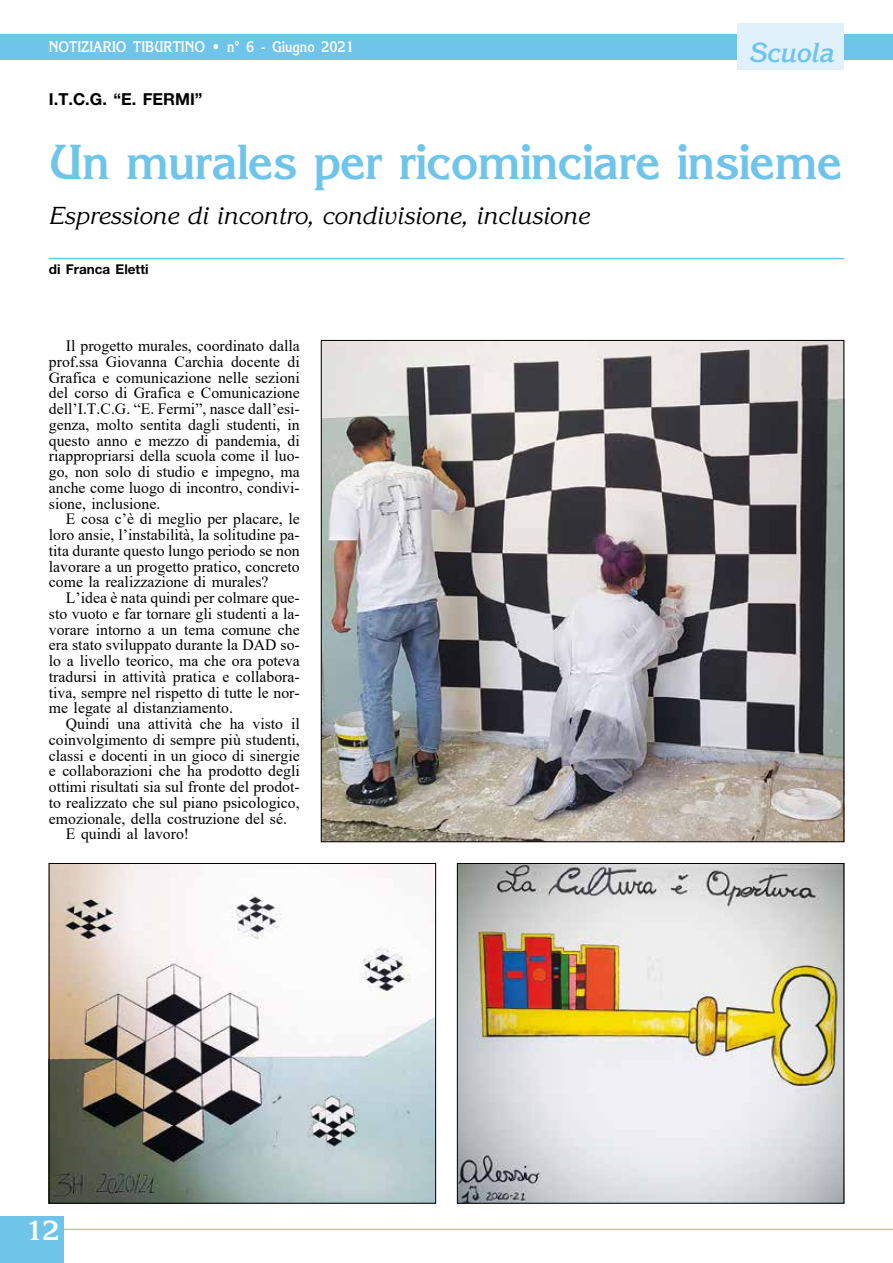
<style>
.page{position:relative;width:893px;height:1263px;background:#fff}
.page>*{position:absolute;margin:0;border:0;box-sizing:border-box;transform-origin:0 0}
.t1{font:700 48px "Korinna Std";letter-spacing:-.03em;color:#6fc4e9}
.t2{font:italic 700 27px "Korinna Std";letter-spacing:-.03em;color:#6fc4e9}
.t3{font:700 27px "Korinna Std";color:#fff}
.t4{font:italic 24px "Korinna Std";color:#000}
.t5{font:700 16.5px "Helvetica Neue LT Std";color:#000}
.t6{font:15.75px/15.8px "Times New Roman";color:#000;text-align:justify}
.t7{font:700 15px "Korinna Std";color:#fff;scale:.85 1}
.t8{font:700 13.5px "Helvetica Neue LT Std";color:#000}
</style>
<div class="page">
<hr style="left:51px;top:1229px;width:842px;height:1px;background:#6fc4e9">
<div style="left:0;top:1216px;width:64px;height:47px;background:#6fc4e9"></div>
<div style="left:0;top:34px;width:893px;height:26px;background:#6fc4e9"></div>
<div style="left:738px;top:23px;width:106px;height:47px;background:#e1f1fb"></div>
<hr style="left:49px;top:258px;width:795px;height:1px;background:#6fc4e9">
<img style="left:323px;top:342px;width:519px;height:498px">
<img style="left:51px;top:865px;width:383px;height:336px">
<div style="left:49px;top:863px;width:387px;height:340px;border:1px solid #000"></div>
<img style="left:459px;top:865px;width:383px;height:336px">
<div style="left:457px;top:863px;width:387px;height:340px;border:1px solid #000"></div>
<p class="t7" style="left:49px;top:37px;width:360px">NOTIZIARIO TIBURTINO • n° 6 - Giugno 2021</p>
<h2 class="t2" style="left:748px;top:36px;width:87px">Scuola</h2>
<p class="t5" style="left:49px;top:89px;width:155px">I.T.C.G. “E. FERMI”</p>
<h1 class="t1" style="left:49px;top:132px;width:795px">Un murales per ricominciare insieme</h1>
<h3 class="t4" style="left:49px;top:202px;width:542px">Espressione di incontro, condivisione, inclusione</h3>
<p class="t8" style="left:49px;top:261px;width:101px">di Franca Eletti</p>
<p class="t6" style="left:49px;top:337px;width:252px;text-indent:17px">Il progetto murales, coordinato dalla prof.ssa Giovanna Carchia docente di Grafica e comunicazione nelle sezioni del corso di Grafica e Comunicazione dell’I.T.C.G. “E. Fermi”, nasce dall’esi&shy;genza, molto sentita dagli studenti, in questo anno e mezzo di pandemia, di riappropriarsi della scuola come il luo&shy;go, non solo di studio e impegno, ma anche come luogo di incontro, condivi&shy;sione, inclusione.</p>
<p class="t6" style="left:49px;top:511px;width:252px;text-indent:17px">E cosa c’è di meglio per placare, le loro ansie, l’instabilità, la solitudine pa&shy;tita durante questo lungo periodo se non lavorare a un progetto pratico, concreto come la realizzazione di murales?</p>
<p class="t6" style="left:49px;top:589px;width:252px;text-indent:17px">L’idea è nata quindi per colmare que&shy;sto vuoto e far tornare gli studenti a la&shy;vorare intorno a un tema comune che era stato sviluppato durante la DAD so&shy;lo a livello teorico, ma che ora poteva tradursi in attività pratica e collabora&shy;tiva, sempre nel rispetto di tutte le nor&shy;me legate al distanziamento.</p>
<p class="t6" style="left:66px;top:715px;width:235px">Quindi una attività che ha visto il</p>
<p class="t6" style="left:49px;top:731px;width:252px">coinvolgimento di sempre più studenti,</p>
<p class="t6" style="left:49px;top:747px;width:252px">classi e docenti in un gioco di sinergie</p>
<p class="t6" style="left:49px;top:763px;width:252px">e collaborazioni che ha prodotto degli</p>
<p class="t6" style="left:49px;top:778px;width:252px">ottimi risultati sia sul fronte del prodot-</p>
<p class="t6" style="left:49px;top:794px;width:252px">to realizzato che sul piano psicologico,</p>
<p class="t6" style="left:49px;top:810px;width:240px">emozionale, della costruzione del sé.</p>
<p class="t6" style="left:66px;top:826px;width:125px">E quindi al lavoro!</p>
<h2 class="t3" style="left:26px;top:1213px;width:35px">12</h2>
</div>
